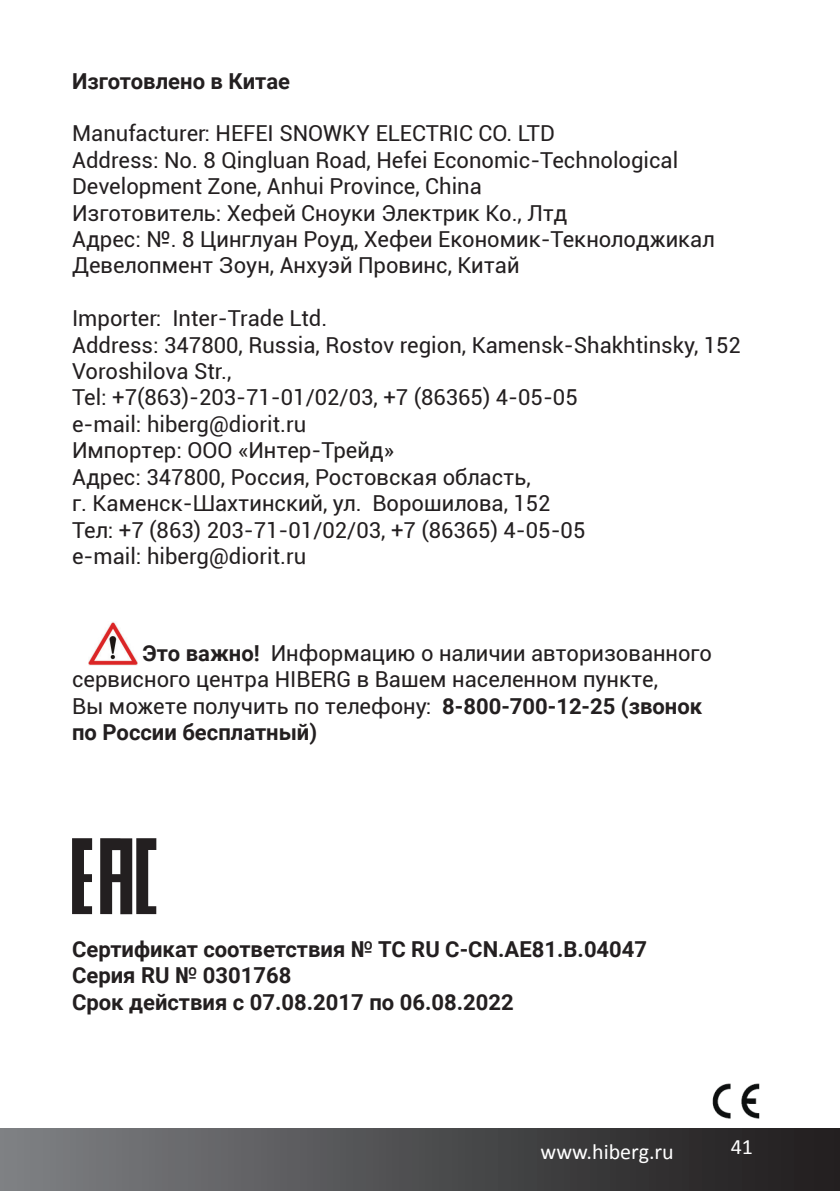
<style>
.page{position:relative;width:840px;height:1191px;background:#fff}
.page>*{position:absolute;margin:0;border:0;box-sizing:border-box;transform-origin:0 0}
.t1{font:22px/26.4px "Roboto";color:#231f20}
.t2{font:700 22px/26.4px "Roboto";color:#231f20}
.t3{font:22px "Calibri";color:#fff}
.s1{font-weight:700}
</style>
<div class="page">
<div style="left:0;top:1128px;width:839px;height:63px;background:linear-gradient(to right,#7e8184,#1e1b1c)"></div>
<img style="left:88px;top:622px;width:49px;height:43px">
<img style="left:712px;top:1083px;width:48px;height:36px">
<svg style="left:72px;top:838px;width:20px;height:76px"></svg>
<svg style="left:100px;top:838px;width:56px;height:76px"></svg>
<p class="t2" style="left:72px;top:67px;width:219px">Изготовлено в Китае</p>
<p class="t1" style="left:72px;top:119px;width:643px">Manufacturer: HEFEI SNOWKY ELECTRIC CO. LTD<br>Address: No. 8 Qingluan Road, Hefei Economic-Technological Development Zone, Anhui Province, China<br>Изготовитель: Хефей Сноуки Электрик Ко., Лтд<br>Адрес: №. 8 Цинглуан Роуд, Хефеи Економик-Текнолоджикал Девелопмент Зоун, Aнхуэй Провинс, Китай</p>
<p class="t1" style="left:72px;top:304px;width:670px">Importer: Inter-Trade Ltd.<br>Address: 347800, Russia, Rostov region, Kamensk-Shakhtinsky, 152<br>Voroshilova Str.,<br>Tel: +7(863)-203-71-01/02/03, +7 (86365) 4-05-05<br>e-mail: hiberg@diorit.ru<br>Импортер: ООО «Интер-Трейд»<br>Адрес: 347800, Россия, Ростовская область,<br>г. Каменск-Шахтинский, ул. Ворошилова, 152<br>Teл: +7 (863) 203-71-01/02/03, +7 (86365) 4-05-05<br>e-mail: hiberg@diorit.ru</p>
<p class="t1" style="left:72px;top:639px;width:641px;text-indent:70px"><span class="s1">Это важно!</span> Информацию о наличии авторизованного сервисного центра HIBERG в Вашем населенном пункте,<br>Вы можете получить по телефону: <span class="s1">8-800-700-12-25 (звонок по России бесплатный)</span></p>
<p class="t2" style="left:72px;top:934px;width:576px">Сертификат соответствия № ТС RU C-CN.AE81.B.04047<br>Серия RU № 0301768<br>Срок действия с 07.08.2017 по 06.08.2022</p>
<p class="t3" style="left:540px;top:1137px;width:135px">www.hiberg.ru</p>
<p class="t3" style="left:730px;top:1133px;width:24px">41</p>
</div>
